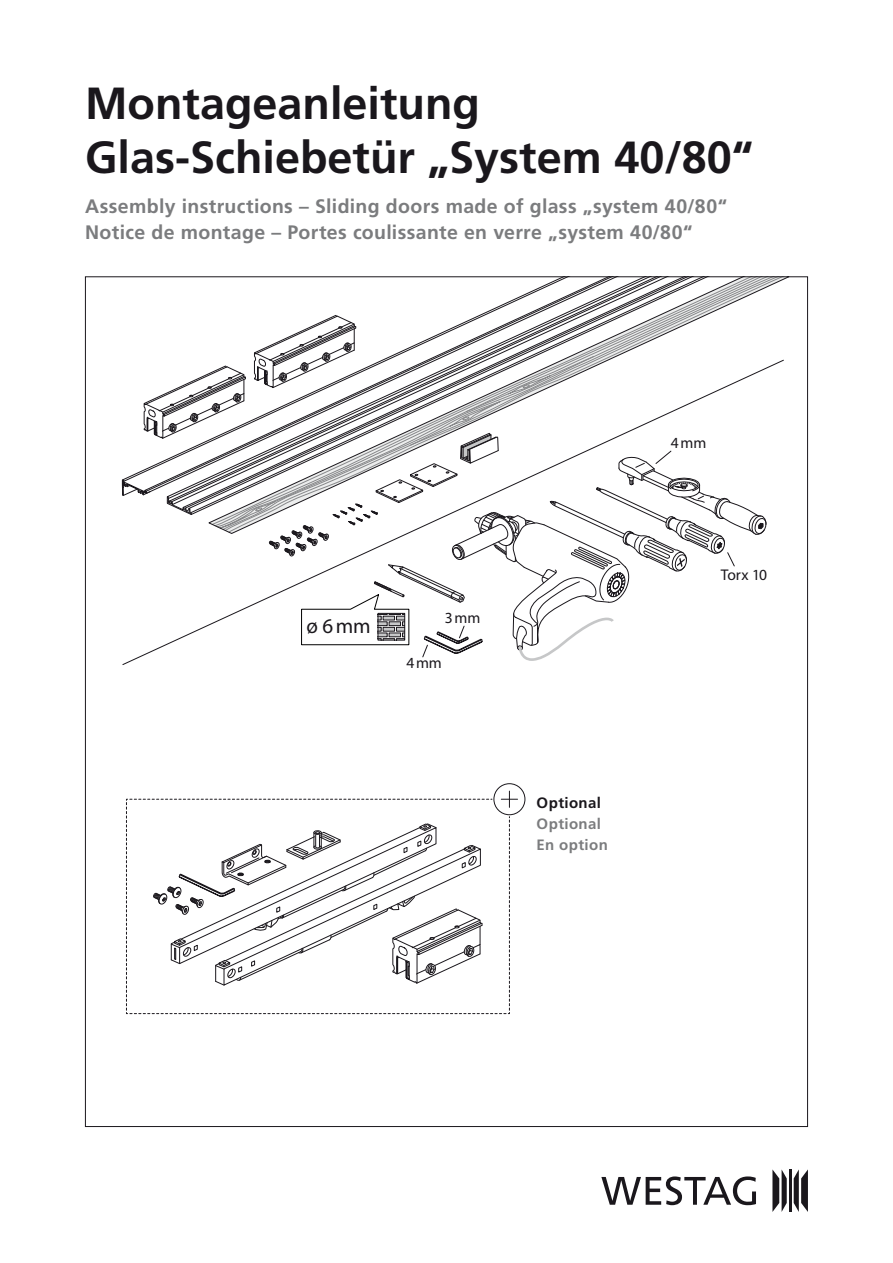
<style>
.page{position:relative;width:893px;height:1263px;background:#fff}
.page>*{position:absolute;margin:0;border:0;box-sizing:border-box;transform-origin:0 0}
.t1{font:700 45px/54px "Frutiger LT Pro";color:#1a171c}
.t2{font:21px "Myriad Pro";color:#1a171c}
.t3{font:700 19.5px/26.5px "Frutiger LT Pro";letter-spacing:.02em;color:#7b7c7e}
.t4{font:15.45px "Myriad Pro";color:#1a171c}
.t5{font:700 15px/21.3px "Frutiger LT Pro";letter-spacing:.025em;color:#7b7c7e}
.t6{font:700 15px "Frutiger LT Pro";letter-spacing:.025em;color:#1a171c}
</style>
<div class="page">
<hr style="left:789px;top:1169px;width:2px;height:43px;background:#1a171c">
<svg style="left:772px;top:1169px;width:15px;height:43px"></svg>
<svg style="left:794px;top:1169px;width:14px;height:43px"></svg>
<svg style="left:601px;top:1176px;width:155px;height:29px"></svg>
<svg style="left:479px;top:278px;width:308px;height:82px"></svg>
<svg style="left:254px;top:315px;width:512px;height:45px"></svg>
<svg style="left:122px;top:360px;width:662px;height:305px"></svg>
<div style="left:494px;top:783px;width:31px;height:32px;border:1px solid #1a171c;border-radius:50%"></div>
<svg style="left:126px;top:791px;width:392px;height:223px"></svg>
<h1 class="t1" style="left:85px;top:76px;width:670px">Montageanleitung<br>Glas-Schiebetür „System 40/80“</h1>
<p class="t3" style="left:85px;top:193px;width:644px">Assembly instructions – Sliding doors made of glass „system 40/80“<br>Notice de montage – Portes coulissante en verre „system 40/80“</p>
<p class="t2" style="left:307px;top:613px;width:66px">ø 6mm</p>
<p class="t4" style="left:445px;top:608px;width:37px">3mm</p>
<p class="t4" style="left:406px;top:653px;width:37px">4mm</p>
<p class="t6" style="left:537px;top:794px;width:66px">Optional</p>
<p class="t5" style="left:537px;top:813px;width:73px">Optional<br>En option</p>
<p class="t4" style="left:671px;top:434px;width:37px">4mm</p>
<p class="t4" style="left:721px;top:566px;width:48px">Torx 10</p>
</div>
